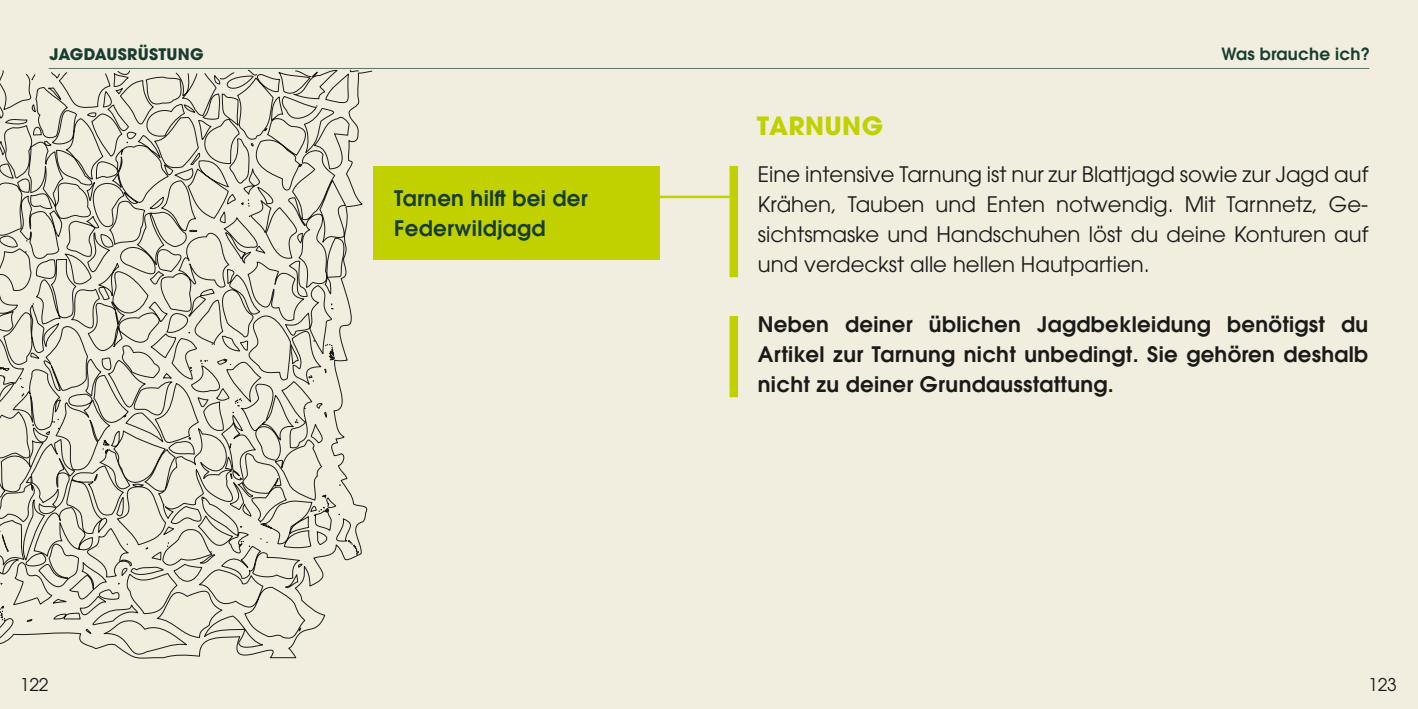
<style>
.page{position:relative;width:1418px;height:709px;background:#fff}
.page>*{position:absolute;margin:0;border:0;box-sizing:border-box;transform-origin:0 0}
.Unterkapitel_Headlin{font:700 25px "ITC Avant Gardefor FRA";letter-spacing:.015em;color:#c1d100}
.Fließtext_mit_Absatz{font:21.25px/30px "ITC Avant Gardefor FRA";color:#1a1a18;text-align:justify}
.Fließtext_mit_Absatz-2{font:600 21.25px/30px "ITC Avant Gardefor FRA";letter-spacing:.015em;color:#1a1a18;text-align:justify}
.Textaushänger{font:600 21.25px/30px "ITC Avant Gardefor FRA";letter-spacing:.015em;color:#173d30}
.t1{font:17.5px "ITC Avant Gardefor FRA";letter-spacing:-.02em;color:#1a1a18}
.t2{font:600 16.75px "ITC Avant Gardefor FRA";letter-spacing:.015em;color:#173d30}
.t3{font:700 15.75px "ITC Avant Gardefor FRA";letter-spacing:.015em;color:#173d30}
</style>
<div class="page">
<div style="left:0;top:0;width:1417px;height:709px;background:#f1eee0"></div>
<hr style="left:49px;top:68px;width:1320px;height:1px;background:#577568">
<div style="left:373px;top:166px;width:286px;height:93px;background:#c1d100"></div>
<hr style="left:657px;top:196px;width:72px;height:2px;background:#c1d100">
<div style="left:729px;top:166px;width:9px;height:111px;background:#c1d100"></div>
<div style="left:729px;top:316px;width:9px;height:81px;background:#c1d100"></div>
<svg style="left:0;top:69px;width:372px;height:487px"></svg>
<svg style="left:0;top:334px;width:335px;height:110px"></svg>
<svg style="left:0;top:444px;width:359px;height:189px"></svg>
<svg style="left:0;top:605px;width:302px;height:54px"></svg>
<p class="t3" style="left:50px;top:44px;width:156px">JAGDAUSRÜSTUNG</p>
<p class="t2" style="left:1221px;top:43px;width:150px">Was brauche ich?</p>
<p class="Textaushänger" style="left:394px;top:182px;width:195px">Tarnen hilft bei der<br>Federwildjagd</p>
<p class="Unterkapitel_Headlin" style="left:756px;top:109px;width:128px">TARNUNG</p>
<p class="Fließtext_mit_Absatz" style="left:758px;top:159px;width:612px">Eine intensive Tarnung ist nur zur Blattjagd sowie zur Jagd auf Krähen, Tauben und Enten notwendig. Mit Tarnnetz, Ge&shy;sichtsmaske und Handschuhen löst du deine Konturen auf und verdeckst alle hellen Hautpartien.</p>
<p class="Fließtext_mit_Absatz-2" style="left:758px;top:308px;width:612px">Neben deiner üblichen Jagdbekleidung benötigst du Artikel zur Tarnung nicht unbedingt. Sie gehören deshalb nicht zu deiner Grundausstattung.</p>
<p class="t1" style="left:20px;top:673px;width:30px">122</p>
<p class="t1" style="left:1368px;top:673px;width:30px">123</p>
</div>
